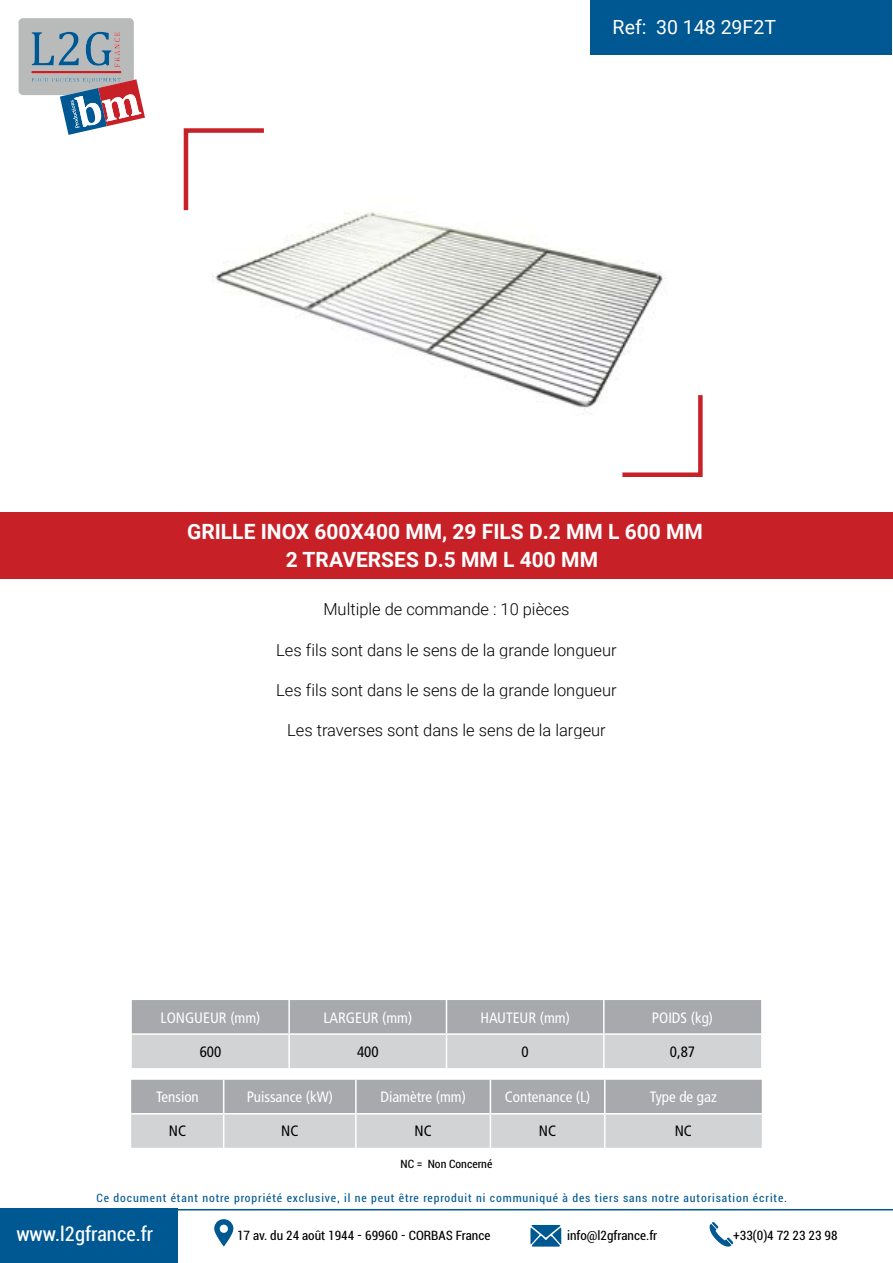
<style>
.page{position:relative;width:893px;height:1263px;background:#fff}
.page>*{position:absolute;margin:0;border:0;box-sizing:border-box;transform-origin:0 0}
.t1{font:700 21px/27.9px "Roboto";color:#fff;text-align:center}
.t2{font:condensed 21px "Roboto";color:#fff}
.t3{font:19.5px "Roboto";color:#fff}
.t4{font:300 16.5px "Roboto";color:#000}
.t5{font:condensed 15px "Frutiger LT Std";color:#fff}
.t6{font:condensed 15px "Frutiger LT Std";color:#000}
.t7{font:condensed 13.5px "Roboto";color:#000}
.t8{font:condensed 12px "Roboto";letter-spacing:.075em;color:#005893}
.t9{font:condensed 12px "Roboto";color:#000}
</style>
<div class="page">
<div style="left:0;top:513px;width:893px;height:66px;background:#c72127"></div>
<svg style="left:622px;top:395px;width:81px;height:82px"></svg>
<svg style="left:183px;top:128px;width:81px;height:83px"></svg>
<svg style="left:18px;top:18px;width:127px;height:117px"></svg>
<div style="left:590px;top:0;width:301px;height:54px;background:#005893"></div>
<div style="left:0;top:1209px;width:178px;height:54px;background:#005893"></div>
<hr style="left:178px;top:1209px;width:715px;height:1px;background:#005893">
<svg style="left:214px;top:1219px;width:20px;height:27px"></svg>
<svg style="left:530px;top:1225px;width:31px;height:21px"></svg>
<svg style="left:710px;top:1222px;width:23px;height:24px"></svg>
<img style="left:200px;top:175px;width:489px;height:255px">
<svg style="left:132px;top:1000px;width:629px;height:68px;background:#bcbec0"></svg>
<hr style="left:288px;top:1000px;width:2px;height:33px;background:#fff">
<hr style="left:446px;top:1000px;width:1px;height:33px;background:#fff">
<hr style="left:603px;top:1000px;width:2px;height:33px;background:#fff">
<hr style="left:132px;top:1033px;width:157px;height:2px;background:#fff">
<hr style="left:289px;top:1033px;width:157px;height:2px;background:#fff">
<hr style="left:288px;top:1035px;width:2px;height:33px;background:#fff">
<hr style="left:446px;top:1033px;width:158px;height:2px;background:#fff">
<hr style="left:446px;top:1035px;width:1px;height:33px;background:#fff">
<hr style="left:604px;top:1033px;width:157px;height:2px;background:#fff">
<hr style="left:603px;top:1035px;width:2px;height:33px;background:#fff">
<svg style="left:131px;top:1080px;width:631px;height:68px;background:#bcbec0"></svg>
<hr style="left:223px;top:1080px;width:1px;height:33px;background:#fff">
<hr style="left:355px;top:1080px;width:2px;height:33px;background:#fff">
<hr style="left:490px;top:1080px;width:1px;height:33px;background:#fff">
<hr style="left:604px;top:1080px;width:1px;height:33px;background:#fff">
<hr style="left:131px;top:1113px;width:93px;height:1px;background:#fff">
<hr style="left:224px;top:1113px;width:132px;height:1px;background:#fff">
<hr style="left:223px;top:1114px;width:1px;height:34px;background:#fff">
<hr style="left:356px;top:1113px;width:134px;height:1px;background:#fff">
<hr style="left:355px;top:1114px;width:2px;height:34px;background:#fff">
<hr style="left:490px;top:1113px;width:115px;height:1px;background:#fff">
<hr style="left:490px;top:1114px;width:1px;height:34px;background:#fff">
<hr style="left:605px;top:1113px;width:157px;height:1px;background:#fff">
<hr style="left:604px;top:1114px;width:1px;height:34px;background:#fff">
<p class="t3" style="left:613px;top:13px;width:35px">Ref:</p>
<p class="t3" style="left:656px;top:13px;width:121px">30 148 29F2T</p>
<p class="t1" style="left:187px;top:516px;width:517px">GRILLE INOX 600X400 MM, 29 FILS D.2 MM L 600 MM<br>2 TRAVERSES D.5 MM L 400 MM</p>
<p class="t4" style="left:323px;top:598px;width:248px">Multiple de commande : 10 pièces</p>
<p class="t4" style="left:276px;top:638px;width:342px">Les fils sont dans le sens de la grande longueur</p>
<p class="t4" style="left:276px;top:678px;width:342px">Les fils sont dans le sens de la grande longueur</p>
<p class="t4" style="left:287px;top:718px;width:320px">Les traverses sont dans le sens de la largeur</p>
<p class="t5" style="left:161px;top:1009px;width:101px">LONGUEUR (mm)</p>
<p class="t5" style="left:323px;top:1009px;width:90px">LARGEUR (mm)</p>
<p class="t5" style="left:480px;top:1009px;width:91px">HAUTEUR (mm)</p>
<p class="t5" style="left:652px;top:1009px;width:63px">POIDS (kg)</p>
<p class="t6" style="left:200px;top:1043px;width:23px">600</p>
<p class="t6" style="left:357px;top:1043px;width:23px">400</p>
<p class="t6" style="left:522px;top:1043px;width:9px">0</p>
<p class="t6" style="left:670px;top:1043px;width:27px">0,87</p>
<p class="t5" style="left:156px;top:1088px;width:44px">Tension</p>
<p class="t5" style="left:247px;top:1088px;width:88px">Puissance (kW)</p>
<p class="t5" style="left:380px;top:1088px;width:87px">Diamètre (mm)</p>
<p class="t5" style="left:505px;top:1088px;width:87px">Contenance (L)</p>
<p class="t5" style="left:650px;top:1088px;width:69px">Type de gaz</p>
<p class="t6" style="left:169px;top:1122px;width:19px">NC</p>
<p class="t6" style="left:281px;top:1122px;width:19px">NC</p>
<p class="t6" style="left:415px;top:1122px;width:19px">NC</p>
<p class="t6" style="left:539px;top:1122px;width:19px">NC</p>
<p class="t6" style="left:675px;top:1122px;width:19px">NC</p>
<p class="t9" style="left:401px;top:1156px;width:93px">NC = Non Concerné</p>
<p class="t8" style="left:97px;top:1190px;width:692px">Ce document étant notre propriété exclusive, il ne peut être reproduit ni communiqué à des tiers sans notre autorisation écrite.</p>
<p class="t2" style="left:16px;top:1219px;width:138px">www.l2gfrance.fr</p>
<p class="t7" style="left:237px;top:1227px;width:255px">17 av. du 24 août 1944 - 69960 - CORBAS France</p>
<p class="t7" style="left:567px;top:1227px;width:92px">info@l2gfrance.fr</p>
<p class="t7" style="left:733px;top:1227px;width:106px">+33(0)4 72 23 23 98</p>
</div>
